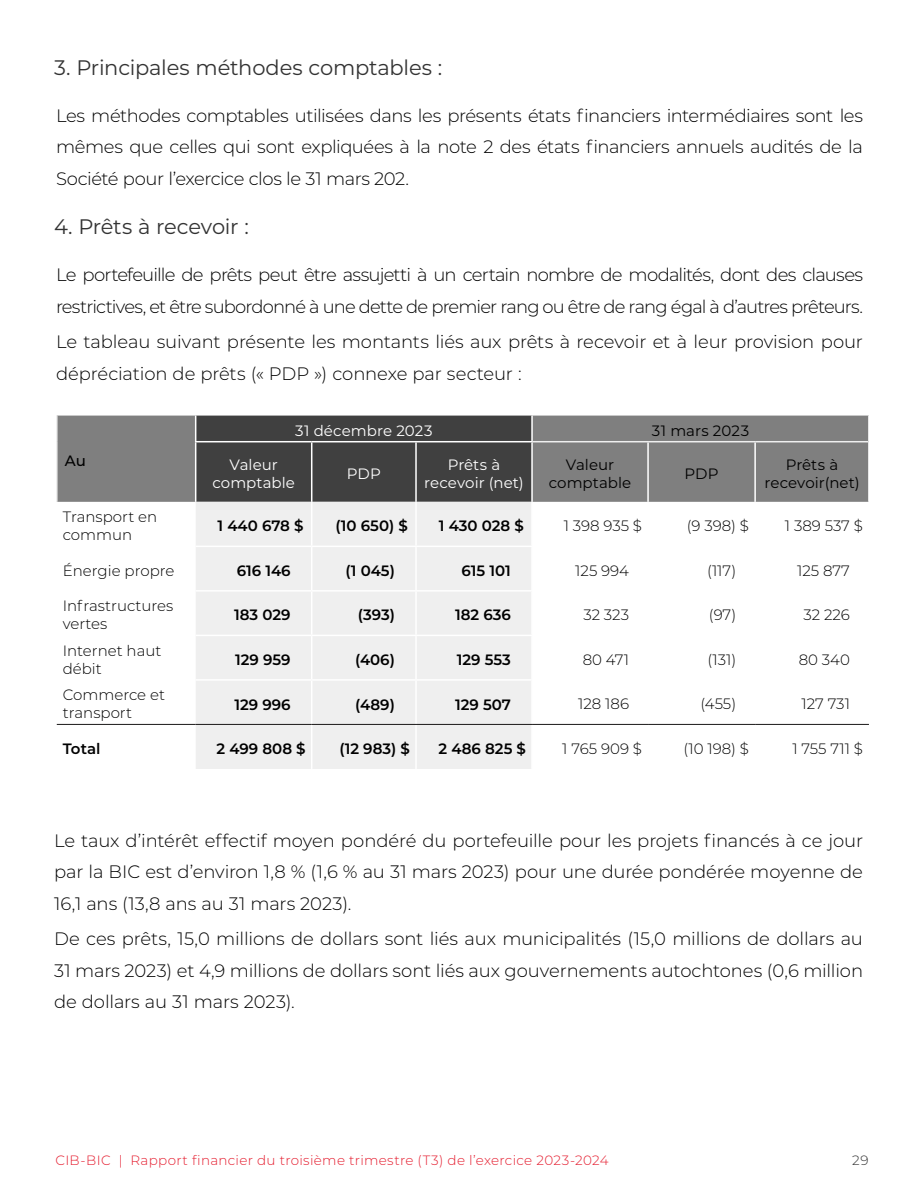
<style>
.page{position:relative;width:918px;height:1188px;background:#fff}
.page>*{position:absolute;margin:0;border:0;box-sizing:border-box;transform-origin:0 0}
.t1{font:21px "Montserrat";letter-spacing:-.01em;color:#333}
.t2{font:300 18px/31.5px "Montserrat";letter-spacing:-.02em;color:#000;text-align:justify}
.t3{font:300 18px/31.5px "Montserrat";letter-spacing:-.045em;color:#000}
.t4{font:300 15px/18px "Montserrat";color:#000}
.t5{font:600 15px "Montserrat";color:#000}
.t6{font:15px/18px "Montserrat";letter-spacing:.005em;color:#fff;text-align:center}
.t7{font:15px/18px "Montserrat";letter-spacing:.005em;color:#000;text-align:center}
.t8{font:500 15px "Montserrat";color:#000}
.t9{font:300 13.5px "Montserrat";letter-spacing:.025em;color:#e51d2f}
.t10{font:300 13.5px "Montserrat";color:#333}
</style>
<div class="page">
<div style="left:58px;top:416px;width:810px;height:86px;background:#7f7f7f"></div>
<div style="left:196px;top:502px;width:335px;height:267px;background:#efefef"></div>
<hr style="left:647px;top:442px;width:2px;height:60px;background:#fff">
<hr style="left:754px;top:442px;width:2px;height:60px;background:#fff">
<hr style="left:416px;top:441px;width:117px;height:1px;background:#fff">
<hr style="left:311px;top:502px;width:1px;height:44px;background:#fff">
<hr style="left:415px;top:502px;width:2px;height:44px;background:#fff">
<hr style="left:196px;top:546px;width:116px;height:1px;background:#fff">
<hr style="left:312px;top:546px;width:104px;height:1px;background:#fff">
<hr style="left:311px;top:547px;width:1px;height:43px;background:#fff">
<hr style="left:416px;top:546px;width:116px;height:1px;background:#fff">
<hr style="left:415px;top:547px;width:2px;height:43px;background:#fff">
<hr style="left:196px;top:590px;width:116px;height:2px;background:#fff">
<hr style="left:312px;top:590px;width:104px;height:2px;background:#fff">
<hr style="left:311px;top:592px;width:1px;height:43px;background:#fff">
<hr style="left:416px;top:590px;width:116px;height:2px;background:#fff">
<hr style="left:415px;top:592px;width:2px;height:43px;background:#fff">
<hr style="left:196px;top:635px;width:116px;height:1px;background:#fff">
<hr style="left:312px;top:635px;width:104px;height:1px;background:#fff">
<hr style="left:311px;top:636px;width:1px;height:43px;background:#fff">
<hr style="left:416px;top:635px;width:116px;height:1px;background:#fff">
<hr style="left:415px;top:636px;width:2px;height:43px;background:#fff">
<hr style="left:196px;top:679px;width:116px;height:2px;background:#fff">
<hr style="left:312px;top:679px;width:104px;height:2px;background:#fff">
<hr style="left:311px;top:681px;width:1px;height:43px;background:#fff">
<hr style="left:416px;top:679px;width:116px;height:2px;background:#fff">
<hr style="left:415px;top:681px;width:2px;height:43px;background:#fff">
<hr style="left:311px;top:725px;width:1px;height:44px;background:#fff">
<hr style="left:415px;top:725px;width:2px;height:44px;background:#fff">
<hr style="left:57px;top:724px;width:139px;height:1px;background:#1a1818">
<hr style="left:196px;top:724px;width:116px;height:1px;background:#1a1818">
<hr style="left:312px;top:724px;width:104px;height:1px;background:#1a1818">
<hr style="left:416px;top:724px;width:116px;height:1px;background:#1a1818">
<hr style="left:532px;top:724px;width:116px;height:1px;background:#1a1818">
<hr style="left:648px;top:724px;width:107px;height:1px;background:#1a1818">
<hr style="left:755px;top:724px;width:114px;height:1px;background:#1a1818">
<hr style="left:56px;top:416px;width:2px;height:26px;background:#efefef">
<hr style="left:56px;top:442px;width:2px;height:60px;background:#efefef">
<div style="left:195px;top:416px;width:336px;height:86px;background:#404040"></div>
<hr style="left:195px;top:442px;width:1px;height:60px;background:#fff">
<hr style="left:533px;top:441px;width:115px;height:1px;background:#efefef">
<hr style="left:648px;top:441px;width:107px;height:1px;background:#efefef">
<hr style="left:755px;top:441px;width:113px;height:1px;background:#efefef">
<hr style="left:531px;top:442px;width:2px;height:60px;background:#fff">
<hr style="left:531px;top:416px;width:2px;height:25px;background:#fff">
<p class="t1" style="left:54px;top:54px;width:390px">3. Principales méthodes comptables :</p>
<p class="t2" style="left:56px;top:99px;width:809px">Les méthodes comptables utilisées dans les présents états financiers intermédiaires sont les mêmes que celles qui sont expliquées à la note 2 des états financiers annuels audités de la Société pour l’exercice clos le 31 mars 202.</p>
<p class="t1" style="left:54px;top:213px;width:196px">4. Prêts à recevoir :</p>
<p class="t3" style="left:56px;top:258px;width:809px">Le portefeuille de prêts peut être assujetti à un certain nombre de modalités, dont des clauses restrictives, et être subordonné à une dette de premier rang ou être de rang égal à d’autres prêteurs.</p>
<p class="t2" style="left:56px;top:326px;width:808px">Le tableau suivant présente les montants liés aux prêts à recevoir et à leur provision pour dépréciation de prêts (« PDP ») connexe par secteur :</p>
<p class="t8" style="left:65px;top:450px;width:22px">Au</p>
<p class="t6" style="left:295px;top:421px;width:139px">31 décembre 2023</p>
<p class="t7" style="left:652px;top:421px;width:99px">31 mars 2023</p>
<p class="t6" style="left:212px;top:456px;width:84px">Valeur comptable</p>
<p class="t6" style="left:347px;top:465px;width:36px">PDP</p>
<p class="t6" style="left:424px;top:456px;width:101px">Prêts à recevoir (net)</p>
<p class="t7" style="left:549px;top:456px;width:84px">Valeur comptable</p>
<p class="t7" style="left:685px;top:465px;width:36px">PDP</p>
<p class="t7" style="left:764px;top:456px;width:97px">Prêts à recevoir(net)</p>
<p class="t4" style="left:63px;top:508px;width:96px">Transport en commun</p>
<p class="t5" style="left:218px;top:515px;width:87px">1 440 678 $</p>
<p class="t5" style="left:336px;top:515px;width:74px">(10 650) $</p>
<p class="t5" style="left:439px;top:515px;width:86px">1 430 028 $</p>
<p class="t4" style="left:564px;top:517px;width:80px">1 398 935 $</p>
<p class="t4" style="left:687px;top:517px;width:64px">(9 398) $</p>
<p class="t4" style="left:785px;top:517px;width:80px">1 389 537 $</p>
<p class="t4" style="left:63px;top:561px;width:113px">Énergie propre</p>
<p class="t5" style="left:237px;top:560px;width:55px">616 146</p>
<p class="t5" style="left:346px;top:560px;width:51px">(1 045)</p>
<p class="t5" style="left:462px;top:560px;width:51px">615 101</p>
<p class="t4" style="left:575px;top:561px;width:55px">125 994</p>
<p class="t4" style="left:707px;top:561px;width:31px">(117)</p>
<p class="t4" style="left:797px;top:561px;width:54px">125 877</p>
<p class="t4" style="left:63px;top:597px;width:112px">Infrastructures vertes</p>
<p class="t5" style="left:234px;top:604px;width:58px">183 029</p>
<p class="t5" style="left:358px;top:604px;width:39px">(393)</p>
<p class="t5" style="left:455px;top:604px;width:57px">182 636</p>
<p class="t4" style="left:583px;top:606px;width:47px">32 323</p>
<p class="t4" style="left:709px;top:606px;width:29px">(97)</p>
<p class="t4" style="left:804px;top:606px;width:48px">32 226</p>
<p class="t4" style="left:63px;top:641px;width:100px">Internet haut débit</p>
<p class="t5" style="left:235px;top:649px;width:57px">129 959</p>
<p class="t5" style="left:355px;top:649px;width:41px">(406)</p>
<p class="t5" style="left:457px;top:649px;width:56px">129 553</p>
<p class="t4" style="left:583px;top:650px;width:48px">80 471</p>
<p class="t4" style="left:707px;top:650px;width:30px">(131)</p>
<p class="t4" style="left:799px;top:650px;width:53px">80 340</p>
<p class="t4" style="left:63px;top:686px;width:104px">Commerce et transport</p>
<p class="t5" style="left:234px;top:694px;width:58px">129 996</p>
<p class="t5" style="left:355px;top:694px;width:41px">(489)</p>
<p class="t5" style="left:455px;top:694px;width:57px">129 507</p>
<p class="t4" style="left:578px;top:695px;width:52px">128 186</p>
<p class="t4" style="left:700px;top:695px;width:37px">(455)</p>
<p class="t4" style="left:801px;top:695px;width:50px">127 731</p>
<p class="t5" style="left:63px;top:738px;width:39px">Total</p>
<p class="t5" style="left:217px;top:738px;width:91px">2 499 808 $</p>
<p class="t5" style="left:339px;top:738px;width:72px">(12 983) $</p>
<p class="t5" style="left:439px;top:738px;width:89px">2 486 825 $</p>
<p class="t4" style="left:562px;top:739px;width:81px">1 765 909 $</p>
<p class="t4" style="left:684px;top:739px;width:67px">(10 198) $</p>
<p class="t4" style="left:792px;top:739px;width:72px">1 755 711 $</p>
<p class="t2" style="left:54px;top:824px;width:811px">Le taux d’intérêt effectif moyen pondéré du portefeuille pour les projets financés à ce jour par la BIC est d’environ 1,8 % (1,6 % au 31 mars 2023) pour une durée pondérée moyenne de 16,1 ans (13,8 ans au 31 mars 2023).</p>
<p class="t2" style="left:54px;top:923px;width:811px">De ces prêts, 15,0 millions de dollars sont liés aux municipalités (15,0 millions de dollars au 31 mars 2023) et 4,9 millions de dollars sont liés aux gouvernements autochtones (0,6 million de dollars au 31 mars 2023).</p>
<p class="t9" style="left:56px;top:1151px;width:555px">CIB-BIC | Rapport financier du troisième trimestre (T3) de l’exercice 2023-2024</p>
<p class="t10" style="left:852px;top:1151px;width:18px">29</p>
</div>
